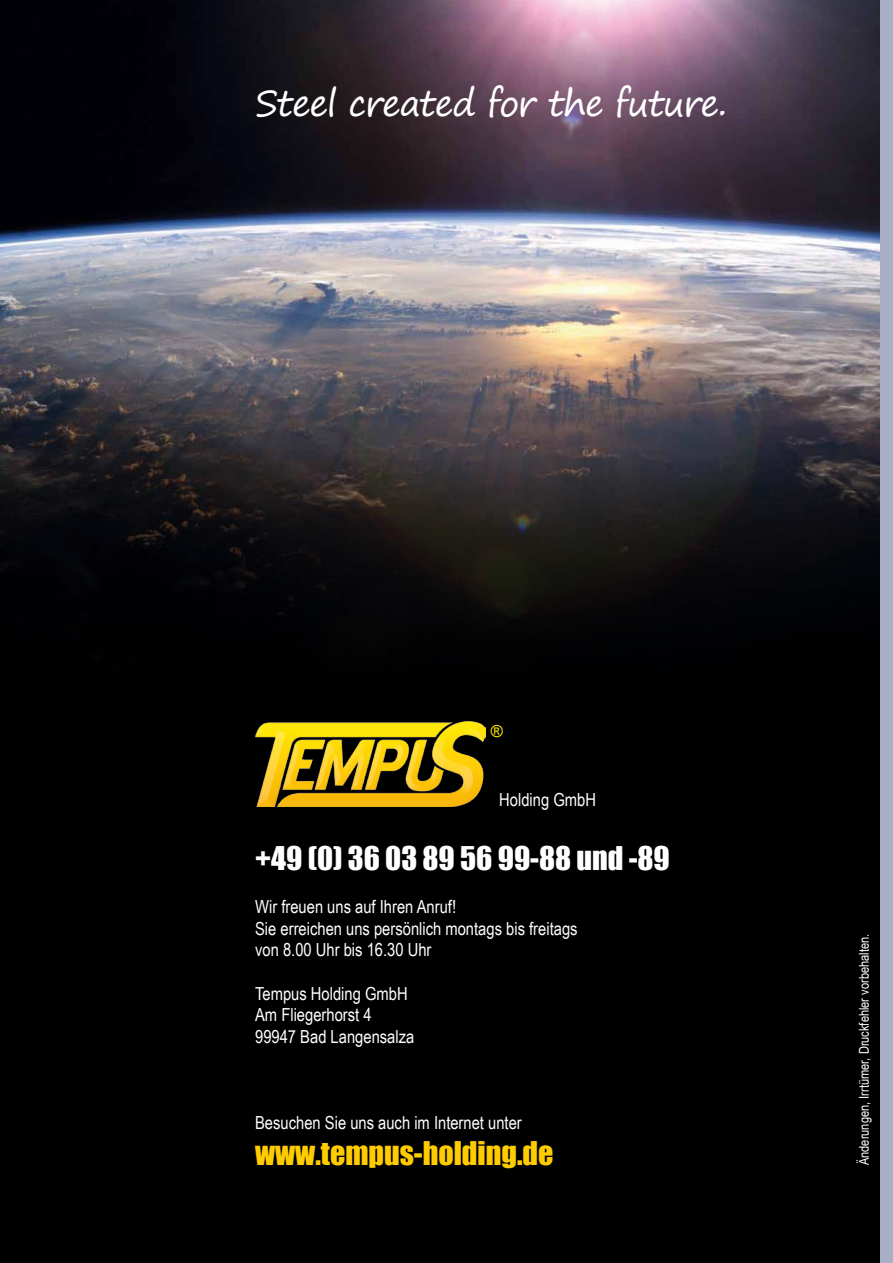
<style>
.page{position:relative;width:893px;height:1263px;background:#000}
.page>*{position:absolute;margin:0;border:0;box-sizing:border-box;transform-origin:0 0}
.t1{font:36px "Segoe Print";letter-spacing:-.04em;color:#fff}
.t2{font:30px "Impact";color:#fff}
.t3{font:30px "Impact";color:#fecc00}
.t4{font:18px/21.6px "Arial Narrow";color:#fff}
.t5{font:16.5px "Arial";color:#ffed00}
.t6{font:13.5px "Arial Narrow";color:#fff}
</style>
<div class="page">
<img style="left:0;top:0;width:880px;height:624px">
<img style="left:255px;top:721px;width:230px;height:85px">
<div style="left:880px;top:0;width:13px;height:1263px;background:#a9afc5"></div>
<h1 class="t1" style="left:255px;top:71px;width:473px">Steel created for the future.</h1>
<p class="t5" style="left:491px;top:720px;width:14px">®</p>
<p class="t4" style="left:499px;top:788px;width:98px">Holding GmbH</p>
<h2 class="t2" style="left:255px;top:835px;width:416px">+49 (0) 36 03 89 56 99-88 und -89</h2>
<p class="t4" style="left:255px;top:895px;width:324px">Wir freuen uns auf Ihren Anruf!<br>Sie erreichen uns persönlich montags bis freitags von 8.00 Uhr bis 16.30 Uhr</p>
<p class="t4" style="left:255px;top:982px;width:161px">Tempus Holding GmbH<br>Am Fliegerhorst 4<br>99947 Bad Langensalza</p>
<p class="t4" style="left:255px;top:1111px;width:268px">Besuchen Sie uns auch im Internet unter</p>
<h2 class="t3" style="left:255px;top:1130px;width:300px">www.tempus-holding.de</h2>
<p class="t6" style="left:854px;top:1165px;width:233px;rotate:-90deg">Änderungen, Irrtümer, Druckfehler vorbehalten.</p>
</div>
